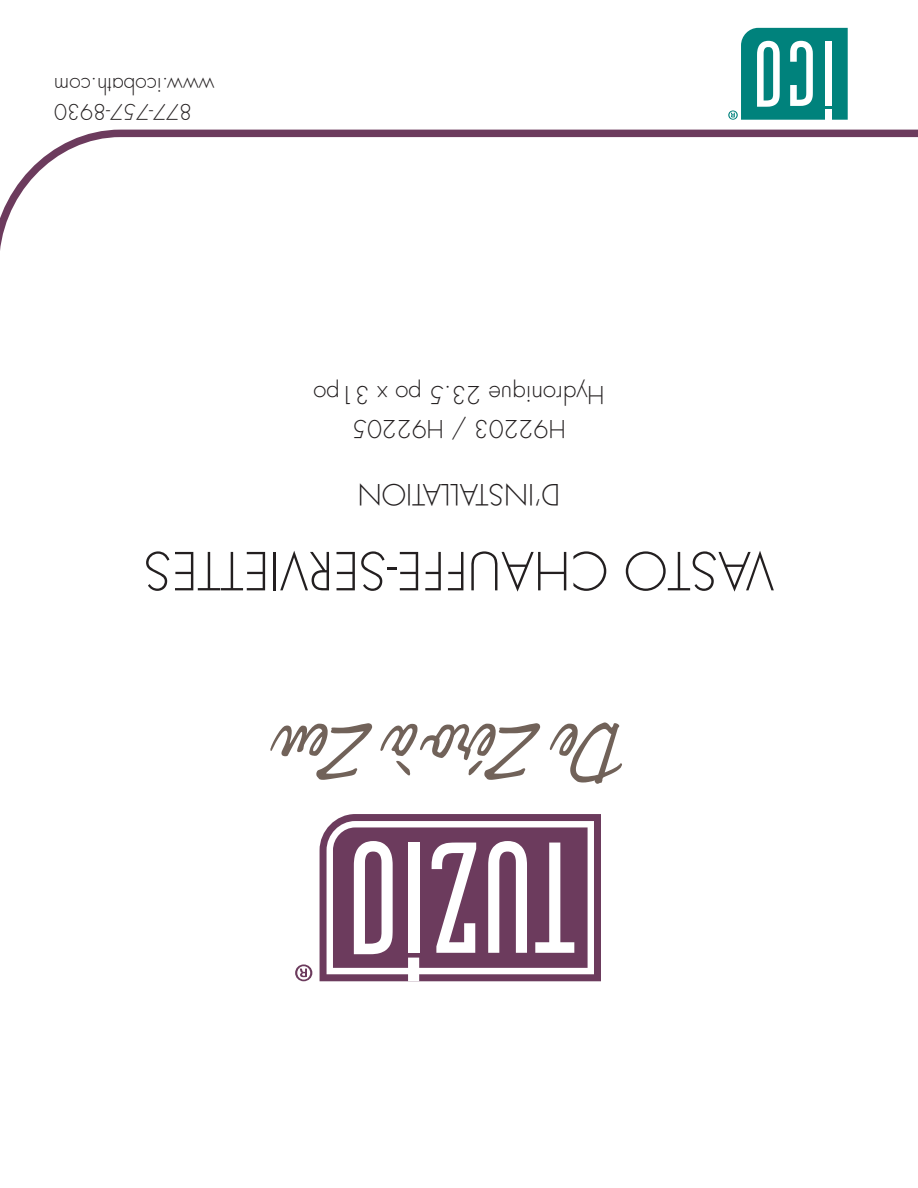
<style>
.page{position:relative;width:918px;height:1188px;background:#fff}
.page>*{position:absolute;margin:0;border:0;box-sizing:border-box;transform-origin:0 0}
.t1{font:99px "Louisiana";color:#716259}
.t2{font:300 51px "Futura Std";color:#231f20}
.t3{font:300 28.5px "Futura Std";color:#231f20}
.t4{font:300 24px/34.5px "Futura Std";color:#231f20;text-align:center}
.t5{font:300 21px/25.2px "Futura Std";color:#231f20;text-align:right}
</style>
<div class="page">
<svg style="left:0;top:27px;width:918px;height:224px"></svg>
<svg style="left:728px;top:28px;width:120px;height:92px"></svg>
<svg style="left:320px;top:814px;width:281px;height:167px;background:#764969"></svg>
<svg style="left:327px;top:821px;width:267px;height:160px"></svg>
<svg style="left:295px;top:964px;width:17px;height:17px"></svg>
<p class="t5" style="left:214px;top:123px;width:162px;rotate:-180deg">877-757-8930 www.icobath.com</p>
<p class="t4" style="left:605px;top:446px;width:293px;rotate:-180deg">H92203 / H92205<br>Hydronique 23.5 po x 31po</p>
<p class="t3" style="left:560px;top:511px;width:204px;rotate:-180deg">D’INSTALLATION</p>
<h2 class="t2" style="left:774px;top:601px;width:632px;rotate:-180deg">VASTO CHAUFFE-SERVIETTES</h2>
<h1 class="t1" style="left:627px;top:807px;width:344px;rotate:-180deg">De Zéro à Zen</h1>
</div>
